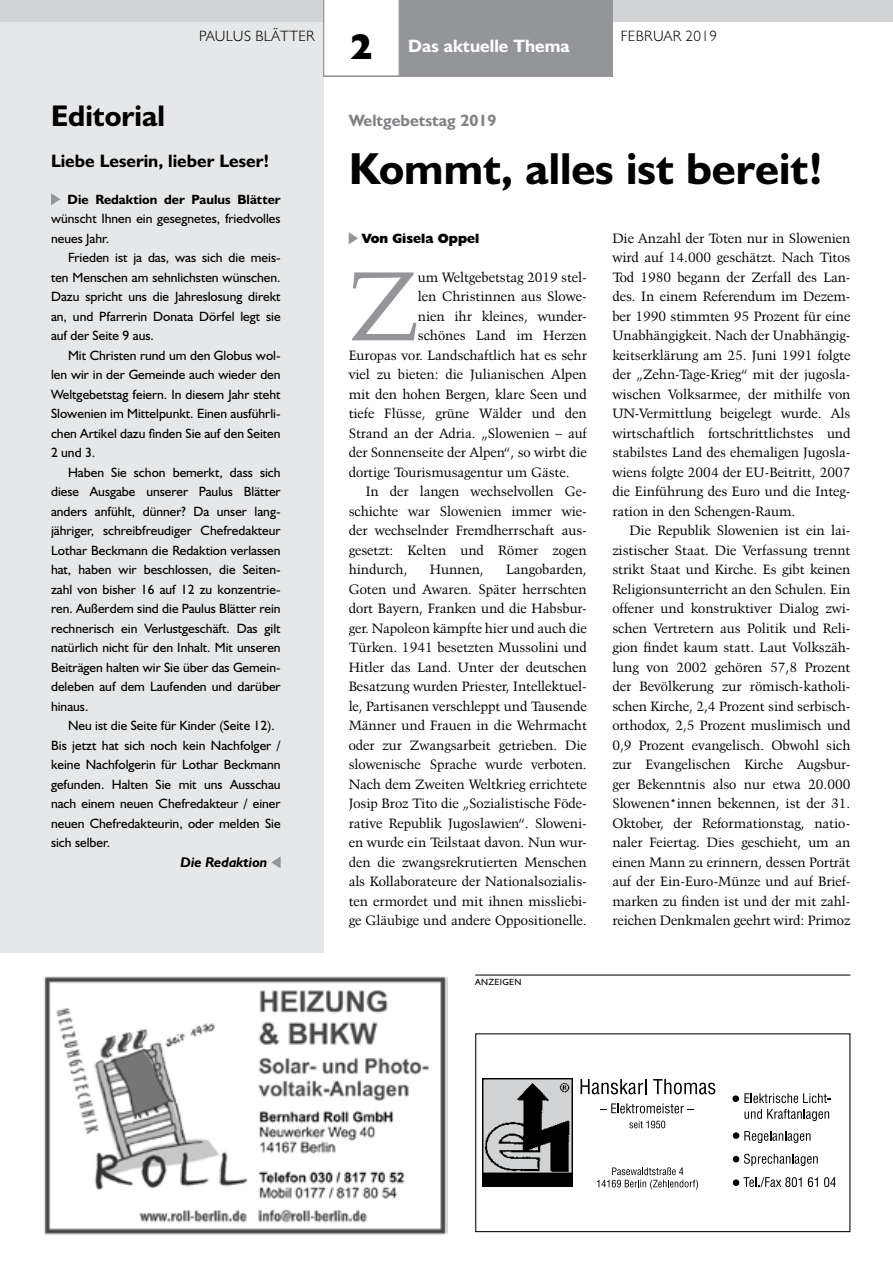
<style>
.page{position:relative;width:893px;height:1263px;background:#fff}
.page>*{position:absolute;margin:0;border:0;box-sizing:border-box;transform-origin:0 0}
.t1{font:97.8px "Kuenstler 480 BT";color:#939598}
.t2{font:700 45px "Humanist 521 BT";color:#000}
.t3{font:800 36px "Humanist 521 BT";color:#000}
.t4{font:700 30px "Humanist 521 BT";color:#000}
.t5{font:700 18px "Humanist 521 BT";color:#000}
.t6{font:700 18px "Humanist 521 BT";color:#fff}
.t7{font:700 16.5px "Humanist 521 BT";color:#808285}
.t8{font:300 15px "Humanist 521 BT";letter-spacing:.025em;color:#000}
.t9{font:italic 700 14.25px "Humanist 521 BT";color:#000}
.t10{font:13.5px/19.5px "Kuenstler 480 BT";color:#000;text-align:justify}
.t11{font:13.5px/19.5px "Humanist 521 BT";color:#000;text-align:justify}
.t12{font:700 13.5px "Humanist 521 BT";color:#000}
.t13{font:800 13.5px "Humanist 521 BT";color:#000}
.t14{font:9px "Humanist 521 BT";letter-spacing:.04em;color:#000}
</style>
<div class="page">
<div style="left:0;top:0;width:323px;height:952px;background:#e6e7e8"></div>
<div style="left:0;top:0;width:893px;height:21px;background:#d1d3d4"></div>
<img style="left:44px;top:976px;width:403px;height:259px">
<hr style="left:475px;top:975px;width:375px;height:1px;background:#000">
<div style="left:475px;top:1033px;width:375px;height:199px;border:1px solid #000"></div>
<svg style="left:482px;top:1078px;width:354px;height:112px"></svg>
<div style="left:323px;top:0;width:289px;height:77px;background:#939598"></div>
<div style="left:324px;top:0;width:75px;height:76px;background:#fff"></div>
<svg style="left:51px;top:193px;width:9px;height:12px"></svg>
<svg style="left:271px;top:856px;width:10px;height:12px"></svg>
<svg style="left:349px;top:232px;width:9px;height:12px"></svg>
<p class="t8" style="left:199px;top:27px;width:117px">PAULUS BLÄTTER</p>
<h3 class="t4" style="left:51px;top:97px;width:116px">Editorial</h3>
<h3 class="t5" style="left:51px;top:149px;width:220px">Liebe Leserin, lieber Leser!</h3>
<p class="t12" style="left:68px;top:191px;width:214px">Die Redaktion der Paulus Blätter</p>
<p class="t11" style="left:51px;top:209px;width:231px">wünscht Ihnen ein gesegnetes, friedvolles neues Jahr.</p>
<p class="t11" style="left:51px;top:248px;width:231px;text-indent:17px">Frieden ist ja das, was sich die meis&shy;ten Menschen am sehnlichsten wünschen.<br>Dazu spricht uns die Jahreslosung direkt an, und Pfarrerin Donata Dörfel legt sie auf der Seite 9 aus.</p>
<p class="t11" style="left:51px;top:345px;width:231px;text-indent:17px">Mit Christen rund um den Globus wol&shy;len wir in der Gemeinde auch wieder den Weltgebetstag feiern. In diesem Jahr steht Slowenien im Mittelpunkt. Einen ausführli&shy;chen Artikel dazu finden Sie auf den Seiten 2 und 3.</p>
<p class="t11" style="left:51px;top:462px;width:231px;text-indent:17px">Haben Sie schon bemerkt, dass sich diese Ausgabe unserer Paulus Blätter anders anfühlt, dünner? Da unser lang&shy;jähriger, schreibfreudiger Chefredakteur Lothar Beckmann die Redaktion verlassen hat, haben wir beschlossen, die Seiten&shy;zahl von bisher 16 auf 12 zu konzentrie&shy;ren. Außerdem sind die Paulus Blätter rein rechnerisch ein Verlustgeschäft. Das gilt natürlich nicht für den Inhalt. Mit unseren Beiträgen halten wir Sie über das Gemein&shy;deleben auf dem Laufenden und darüber hinaus.</p>
<p class="t11" style="left:51px;top:716px;width:231px;text-align:left;text-indent:17px">Neu ist die Seite für Kinder (Seite 12).<br>Bis jetzt hat sich noch kein Nachfolger / keine Nachfolgerin für Lothar Beckmann gefunden. Halten Sie mit uns Ausschau nach einem neuen Chefredakteur / einer neuen Chefredakteurin, oder melden Sie sich selber.</p>
<p class="t9" style="left:181px;top:853px;width:88px">Die Redaktion</p>
<h3 class="t3" style="left:350px;top:24px;width:25px">2</h3>
<h3 class="t6" style="left:408px;top:34px;width:163px">Das aktuelle Thema</h3>
<p class="t8" style="left:621px;top:27px;width:98px">FEBRUAR 2019</p>
<p class="t7" style="left:349px;top:110px;width:149px">Weltgebetstag 2019</p>
<h2 class="t2" style="left:349px;top:141px;width:476px">Kommt, alles ist bereit!</h2>
<p class="t13" style="left:362px;top:230px;width:119px">Von Gisela Oppel</p>
<h1 class="t1" style="left:349px;top:246px;width:71px">Z</h1>
<p class="t10" style="left:418px;top:267px;width:170px">um Weltgebetstag 2019 stel-</p>
<p class="t10" style="left:418px;top:287px;width:170px">len Christinnen aus Slowe-</p>
<p class="t10" style="left:418px;top:306px;width:170px">nien ihr kleines, wunder-</p>
<p class="t10" style="left:418px;top:326px;width:170px">schönes Land im Herzen</p>
<p class="t10" style="left:349px;top:345px;width:240px">Europas vor. Landschaftlich hat es sehr</p>
<p class="t10" style="left:349px;top:365px;width:240px">viel zu bieten: die Julianischen Alpen</p>
<p class="t10" style="left:349px;top:384px;width:240px">mit den hohen Bergen, klare Seen und</p>
<p class="t10" style="left:349px;top:404px;width:240px">tiefe Flüsse, grüne Wälder und den</p>
<p class="t10" style="left:349px;top:423px;width:240px">Strand an der Adria. „Slowenien – auf</p>
<p class="t10" style="left:349px;top:443px;width:240px">der Sonnenseite der Alpen“, so wirbt die</p>
<p class="t10" style="left:349px;top:462px;width:222px">dortige Tourismusagentur um Gäste.</p>
<p class="t10" style="left:366px;top:482px;width:223px">In der langen wechselvollen Ge-</p>
<p class="t10" style="left:349px;top:501px;width:240px">schichte war Slowenien immer wie-</p>
<p class="t10" style="left:349px;top:521px;width:238px">der wechselnder Fremdherrschaft aus-</p>
<p class="t10" style="left:349px;top:540px;width:240px">gesetzt: Kelten und Römer zogen</p>
<p class="t10" style="left:349px;top:560px;width:60px">hindurch,</p>
<p class="t10" style="left:430px;top:560px;width:55px">Hunnen,</p>
<p class="t10" style="left:349px;top:560px;width:240px;text-indent:157px">Langobarden, Goten und Awaren. Später herrschten dort Bayern, Franken und die Habsbur&shy;ger. Napoleon kämpfte hier und auch die Türken. 1941 besetzten Mussolini und Hitler das Land. Unter der deutschen Besatzung wurden Priester, Intellektuel&shy;le, Partisanen verschleppt und Tausende Männer und Frauen in die Wehrmacht oder zur Zwangsarbeit getrieben. Die slowenische Sprache wurde verboten.<br>Nach dem Zweiten Weltkrieg errichtete Josip Broz Tito die „Sozialistische Föde&shy;rative Republik Jugoslawien“. Sloweni&shy;en wurde ein Teilstaat davon. Nun wur&shy;den die zwangsrekrutierten Menschen als Kollaborateure der Nationalsozialis&shy;ten ermordet und mit ihnen missliebi&shy;ge Gläubige und andere Oppositionelle.</p>
<p class="t14" style="left:475px;top:976px;width:48px">ANZEIGEN</p>
<p class="t10" style="left:612px;top:228px;width:240px">Die Anzahl der Toten nur in Slowenien wird auf 14.000 geschätzt. Nach Titos Tod 1980 begann der Zerfall des Lan&shy;des. In einem Referendum im Dezem&shy;ber 1990 stimmten 95 Prozent für eine Unabhängigkeit. Nach der Unabhängig&shy;keitserklärung am 25. Juni 1991 folgte der „Zehn-Tage-Krieg“ mit der jugosla&shy;wischen Volksarmee, der mithilfe von UN-Vermittlung beigelegt wurde. Als wirtschaftlich fortschrittlichstes und stabilstes Land des ehemaligen Jugosla&shy;wiens folgte 2004 der EU-Beitritt, 2007 die Einführung des Euro und die Integ&shy;ration in den Schengen-Raum.</p>
<p class="t10" style="left:612px;top:520px;width:240px;text-indent:17px">Die Republik Slowenien ist ein lai&shy;zistischer Staat. Die Verfassung trennt strikt Staat und Kirche. Es gibt keinen Religionsunterricht an den Schulen. Ein offener und konstruktiver Dialog zwi&shy;schen Vertretern aus Politik und Reli&shy;gion findet kaum statt. Laut Volkszäh&shy;lung von 2002 gehören 57,8 Prozent der Bevölkerung zur römisch-katholi&shy;schen Kirche, 2,4 Prozent sind serbisch&shy;orthodox, 2,5 Prozent muslimisch und 0,9 Prozent evangelisch. Obwohl sich zur Evangelischen Kirche Augsbur&shy;ger Bekenntnis also nur etwa 20.000<br>Slowenen*innen bekennen, ist der 31.<br>Oktober, der Reformationstag, natio&shy;naler Feiertag. Dies geschieht, um an einen Mann zu erinnern, dessen Porträt auf der Ein-Euro-Münze und auf Brief&shy;marken zu finden ist und der mit zahl&shy;reichen Denkmalen geehrt wird: Primoz</p>
</div>
